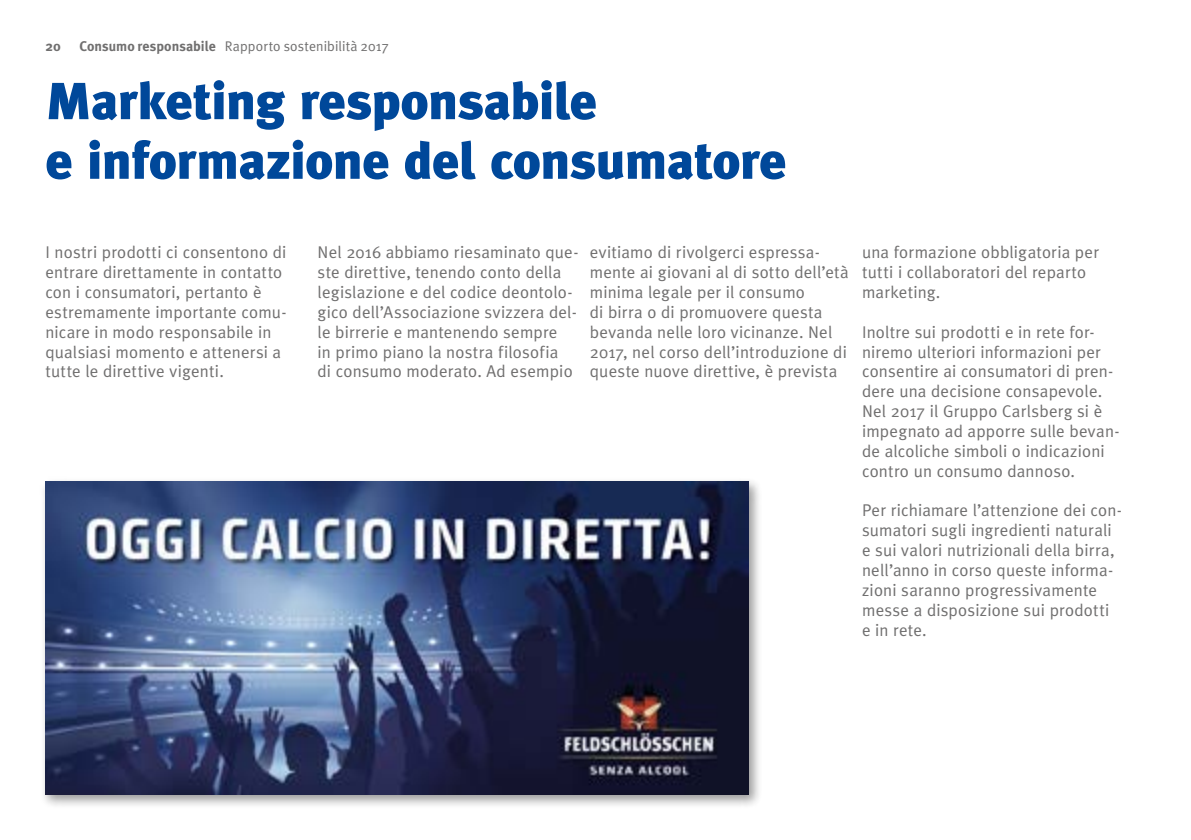
<style>
.page{position:relative;width:1191px;height:840px;background:#fff}
.page>*{position:absolute;margin:0;border:0;box-sizing:border-box;transform-origin:0 0}
.t1{font:900 52px/59.6px "Meta Plus";letter-spacing:-.015em;color:#00489a}
.t2{font:17px/19.8px "Meta Plus Normal";letter-spacing:.01em;color:#706f6f}
.t3{font:14px "Meta Plus Normal";letter-spacing:.005em;color:#706f6f}
.t4{font:700 14px "Meta Plus";color:#706f6f}
.s1{font-family:"Meta Plus";font-weight:700}
</style>
<div class="page">
<div style="left:40px;top:476px;width:722px;height:332px;background:#000;opacity:.4"></div>
<img style="left:45px;top:481px;width:703px;height:313px">
<p class="t4" style="left:45px;top:38px;width:17px">20</p>
<p class="t3" style="left:79px;top:38px;width:311px"><span class="s1">Consumo responsabile</span> Rapporto sostenibilità 2017</p>
<h1 class="t1" style="left:45px;top:71px;width:742px">Marketing responsabile<br>e informazione del consumatore</h1>
<p class="t2" style="left:45px;top:242px;width:243px">I nostri prodotti ci consentono di entrare direttamente in contatto con i consumatori, pertanto è estremamente importante comu&shy;nicare in modo responsabile in qualsiasi momento e attenersi a tutte le direttive vigenti.</p>
<p class="t2" style="left:317px;top:242px;width:262px">Nel 2016 abbiamo riesaminato que&shy;ste direttive, tenendo conto della legislazione e del codice deontolo&shy;gico dell’Associazione svizzera del&shy;le birrerie e mantenendo sempre<br>in primo piano la nostra filosofia<br>di consumo moderato. Ad esempio</p>
<p class="t2" style="left:590px;top:242px;width:260px">evitiamo di rivolgerci espressa&shy;mente ai giovani al di sotto dell’età minima legale per il consumo<br>di birra o di promuovere questa bevanda nelle loro vicinanze. Nel 2017, nel corso dell’introduzione di queste nuove direttive, è prevista</p>
<p class="t2" style="left:862px;top:242px;width:238px">una formazione obbligatoria per tutti i collaboratori del reparto marketing.</p>
<p class="t2" style="left:862px;top:321px;width:259px">Inoltre sui prodotti e in rete for&shy;niremo ulteriori informazioni per consentire ai consumatori di pren&shy;dere una decisione consapevole.<br>Nel 2017 il Gruppo Carlsberg si è impegnato ad apporre sulle bevan&shy;de alcoliche simboli o indicazioni contro un consumo dannoso.</p>
<p class="t2" style="left:862px;top:500px;width:261px">Per richiamare l’attenzione dei con&shy;sumatori sugli ingredienti naturali e sui valori nutrizionali della birra, nell’anno in corso queste informa&shy;zioni saranno progressivamente messe a disposizione sui prodotti e in rete.</p>
</div>
